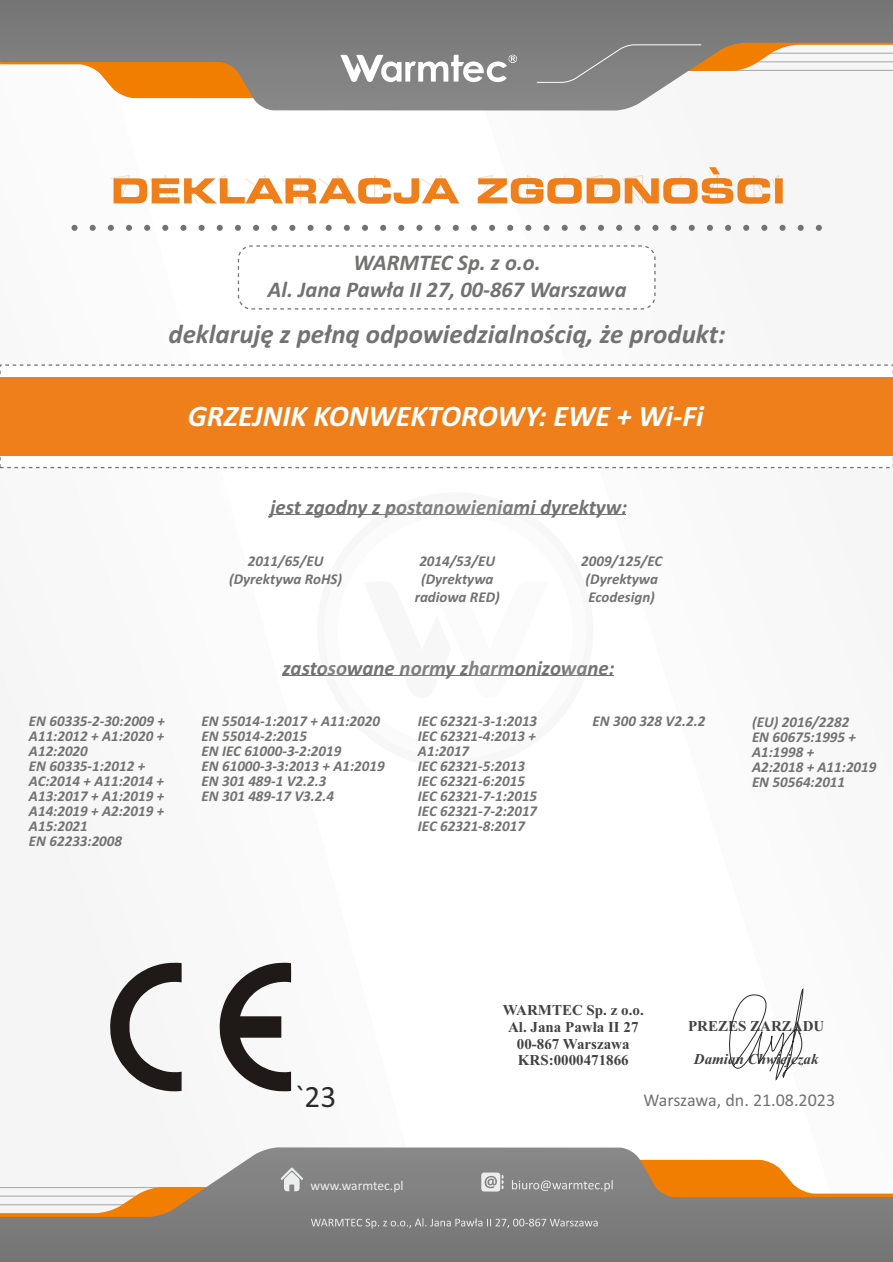
<style>
.page{position:relative;width:893px;height:1262px;background:#fff}
.page>*{position:absolute;margin:0;border:0;box-sizing:border-box;transform-origin:0 0}
.t1{font:31.35px "Calibri";color:#2b2a29}
.t2{font:italic 700 30px "Calibri";color:#fff}
.t3{font:italic 700 27px "Calibri";color:#727271}
.t4{font:italic 700 22.5px/27px "Calibri";color:#727271;text-align:center}
.t5{font:italic 700 20.85px "Calibri";color:#727271}
.t6{font:18px "Calibri";color:#727271}
.t7{font:italic 700 15px/15px "Calibri";color:#727271}
.t8{font:700 15px/16.6px "Times New Roman";color:#434242;text-align:center}
.t9{font:italic 700 15px "Times New Roman";color:#434242}
.t10{font:13.5px "Calibri";color:#eceded}
</style>
<div class="page">
<svg style="left:0;top:1147px;width:893px;height:115px"></svg>
<svg style="left:311px;top:1218px;width:286px;height:10px;background:#929392"></svg>
<svg style="left:512px;top:1180px;width:100px;height:11px"></svg>
<svg style="left:481px;top:1172px;width:22px;height:19px"></svg>
<svg style="left:280px;top:1167px;width:23px;height:24px"></svg>
<hr style="left:269px;top:513px;width:357px;height:1px;background:#727271">
<hr style="left:282px;top:674px;width:331px;height:1px;background:#727271">
<svg style="left:729px;top:988px;width:75px;height:93px"></svg>
<svg style="left:71px;top:225px;width:750px;height:6px"></svg>
<svg style="left:0;top:364px;width:893px;height:105px"></svg>
<div style="left:0;top:377px;width:893px;height:79px;background:#ef7f1a"></div>
<div style="left:238px;top:245px;width:417px;height:64px;background:#fff;border:1px dashed #727271;border-radius:13px"></div>
<svg style="left:111px;top:167px;width:671px;height:37px"></svg>
<svg style="left:219px;top:962px;width:72px;height:129px"></svg>
<svg style="left:110px;top:962px;width:72px;height:129px"></svg>
<svg style="left:324px;top:513px;width:262px;height:163px"></svg>
<svg style="left:0;top:0;width:893px;height:110px"></svg>
<svg style="left:536px;top:44px;width:166px;height:39px;background:#888886"></svg>
<svg style="left:340px;top:53px;width:177px;height:30px"></svg>
<h3 class="t4" style="left:268px;top:251px;width:360px">WARMTEC Sp. z o.o.<br>Al. Jana Pawła II 27, 00-867 Warszawa</h3>
<h3 class="t3" style="left:168px;top:322px;width:558px">deklaruję z pełną odpowiedzialnością, że produkt:</h3>
<h2 class="t2" style="left:188px;top:403px;width:517px">GRZEJNIK KONWEKTOROWY: EWE + Wi-Fi</h2>
<h3 class="t5" style="left:270px;top:498px;width:359px">jest zgodny z postanowieniami dyrektyw:</h3>
<p class="t7" style="left:229px;top:553px;width:114px;line-height:18px;text-align:center">2011/65/EU (Dyrektywa RoHS)</p>
<p class="t7" style="left:581px;top:553px;width:83px;line-height:18px">2009/125/EC (Dyrektywa<br>Ecodesign)</p>
<p class="t7" style="left:415px;top:553px;width:87px;line-height:18px;text-align:center">2014/53/EU (Dyrektywa radiowa RED)</p>
<h3 class="t5" style="left:282px;top:659px;width:333px">zastosowane normy zharmonizowane:</h3>
<p class="t7" style="left:29px;top:714px;width:137px">EN 60335-2-30:2009 +<br>A11:2012 + A1:2020 +<br>A12:2020<br>EN 60335-1:2012 +<br>AC:2014 + A11:2014 +<br>A13:2017 + A1:2019 +<br>A14:2019 + A2:2019 +<br>A15:2021<br>EN 62233:2008</p>
<p class="t7" style="left:201px;top:714px;width:185px">EN 55014-1:2017 + A11:2020<br>EN 55014-2:2015<br>EN IEC 61000-3-2:2019<br>EN 61000-3-3:2013 + A1:2019<br>EN 301 489-1 V2.2.3<br>EN 301 489-17 V3.2.4</p>
<p class="t7" style="left:418px;top:714px;width:121px">IEC 62321-3-1:2013</p>
<p class="t7" style="left:592px;top:714px;width:114px">EN 300 328 V2.2.2</p>
<p class="t7" style="left:418px;top:729px;width:121px">IEC 62321-4:2013 +<br>A1:2017<br>IEC 62321-5:2013<br>IEC 62321-6:2015<br>IEC 62321-7-1:2015<br>IEC 62321-7-2:2017<br>IEC 62321-8:2017</p>
<p class="t7" style="left:752px;top:715px;width:126px">(EU) 2016/2282<br>EN 60675:1995 +<br>A1:1998 +<br>A2:2018 + A11:2019<br>EN 50564:2011</p>
<h1 class="t1" style="left:295px;top:1083px;width:42px">`23</h1>
<p class="t10" style="left:310px;top:1179px;width:94px">www.warmtec.pl</p>
<p class="t8" style="left:503px;top:1003px;width:142px">WARMTEC Sp. z o.o.<br>Al. Jana Pawła II 27<br>00-867 Warszawa<br>KRS:0000471866</p>
<p class="t8" style="left:688px;top:1019px;width:138px">PREZES ZARZĄDU</p>
<p class="t9" style="left:694px;top:1054px;width:126px">Damian Chwiejczak</p>
<p class="t6" style="left:643px;top:1093px;width:193px">Warszawa, dn. 21.08.2023</p>
</div>
